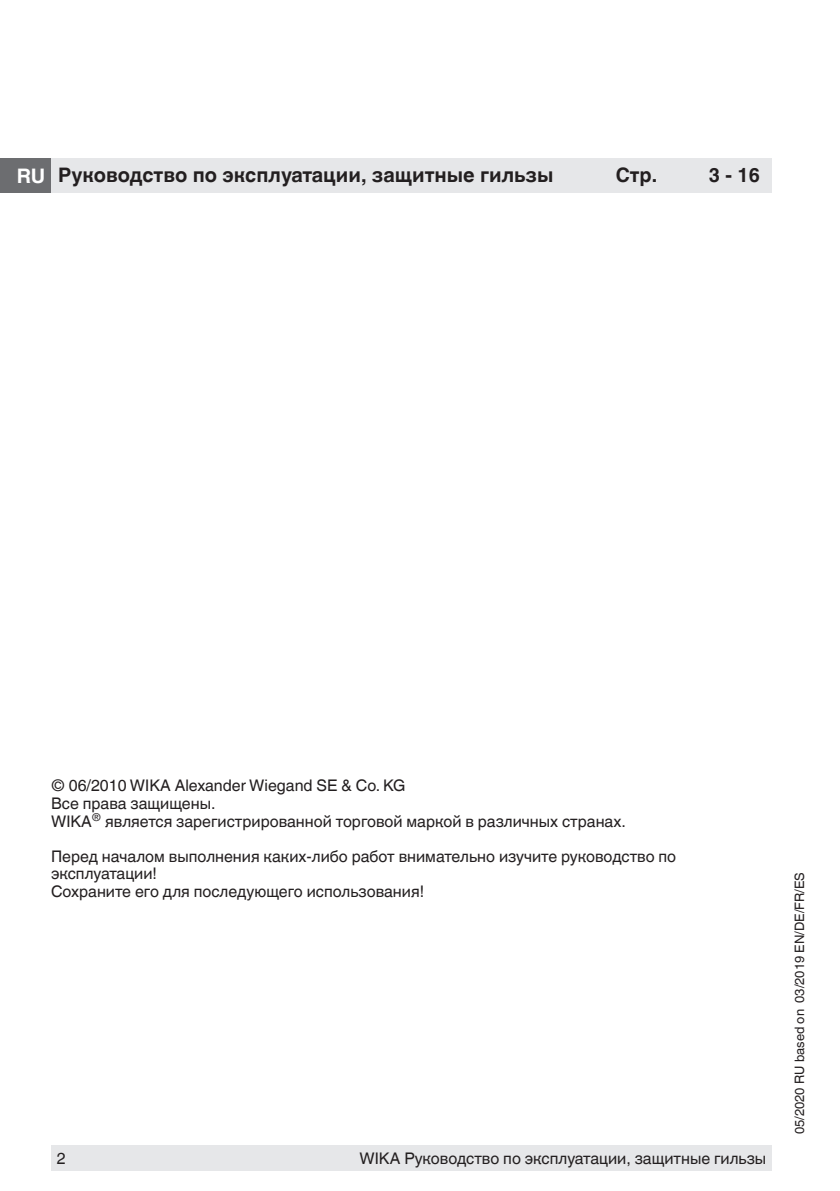
<style>
.page{position:relative;width:840px;height:1191px;background:#fff}
.page>*{position:absolute;margin:0;border:0;box-sizing:border-box;transform-origin:0 0}
.t1{font:700 20px "Helvetica World";color:#231f20}
.t2{font:700 20px "Helvetica World";color:#fff}
.t3{font:16px/17.6px "Helvetica World";color:#231f20}
.t4{font:13px "Helvetica World";color:#231f20}
</style>
<div class="page">
<div style="left:51px;top:159px;width:720px;height:34px;background:#e6e7e9"></div>
<div style="left:0;top:159px;width:51px;height:34px;background:#6c6d70"></div>
<div style="left:51px;top:1145px;width:720px;height:26px;background:#e6e7e9"></div>
<p class="t2" style="left:17px;top:164px;width:30px">RU</p>
<p class="t1" style="left:58px;top:163px;width:496px">Руководство по эксплуатации, защитные гильзы</p>
<p class="t1" style="left:615px;top:163px;width:43px">Стр.</p>
<p class="t1" style="left:708px;top:163px;width:52px">3 - 16</p>
<p class="t3" style="left:51px;top:777px;width:576px">© 06/2010 WIKA Alexander Wiegand SE &amp; Co. KG<br>Все права защищены.<br>WIKA<sup>®</sup> является зарегистрированной торговой маркой в различных странах.</p>
<p class="t3" style="left:51px;top:847px;width:626px">Перед началом выполнения каких-либо работ внимательно изучите руководство по эксплуатации!<br>Сохраните его для последующего использования!</p>
<p class="t3" style="left:57px;top:1149px;width:10px">2</p>
<p class="t3" style="left:359px;top:1149px;width:408px">WIKA Руководство по эксплуатации, защитные гильзы</p>
<p class="t4" style="left:791px;top:1134px;width:264px;rotate:-90deg">05/2020 RU based on 03/2019 EN/DE/FR/ES</p>
</div>
